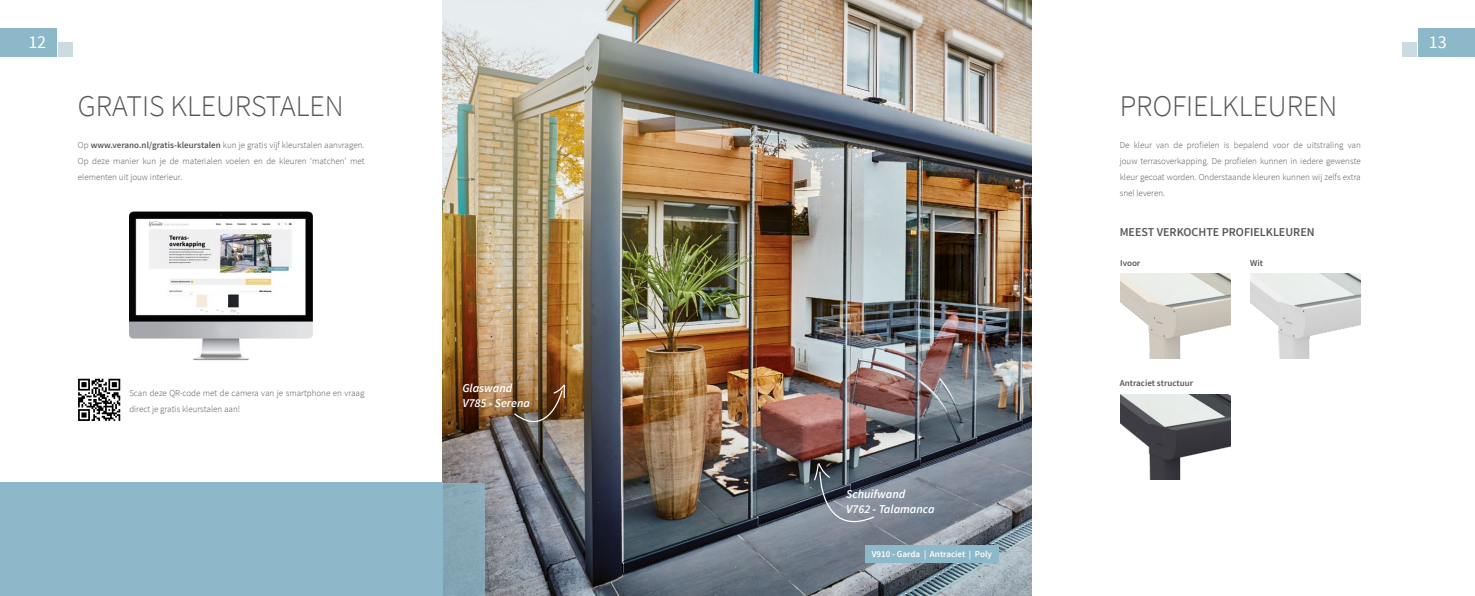
<style>
.page{position:relative;width:1475px;height:596px;background:#fff}
.page>*{position:absolute;margin:0;border:0;box-sizing:border-box;transform-origin:0 0}
.t1{font:300 30px "Source Sans Pro";color:#575756}
.t2{font:18px "Source Sans Pro";color:#fff}
.t3{font:italic 600 12px/15px "Source Sans Pro";color:#fff}
.t4{font:600 12px "Source Sans Pro";color:#575756}
.t5{font:300 9px/16px "Source Sans Pro";color:#575756;text-align:justify}
.t6{font:600 9px "Source Sans Pro";color:#575756}
.t7{font:600 9px "Source Sans Pro";color:#fff}
.s1{font-weight:600}
</style>
<div class="page">
<div style="left:0;top:28px;width:57px;height:29px;background:#8db8c9"></div>
<div style="left:59px;top:43px;width:14px;height:14px;background:#cadbe4"></div>
<div style="left:1417px;top:28px;width:57px;height:29px;background:#8db8c9"></div>
<div style="left:1401px;top:43px;width:14px;height:14px;background:#cadbe4"></div>
<img style="left:442px;top:0;width:588px;height:595px">
<div style="left:865px;top:544px;width:133px;height:17px;background:#8db8c9"></div>
<svg style="left:813px;top:462px;width:62px;height:77px;background:#69727e"></svg>
<img style="left:513px;top:383px;width:53px;height:56px">
<img style="left:1120px;top:273px;width:110px;height:85px">
<img style="left:1250px;top:273px;width:110px;height:85px">
<img style="left:1120px;top:394px;width:110px;height:85px">
<div style="left:0;top:482px;width:442px;height:113px;background:#8db8c9"></div>
<div style="left:442px;top:482px;width:43px;height:113px;background:#87a7b5"></div>
<img style="left:129px;top:211px;width:184px;height:150px">
<svg style="left:78px;top:378px;width:42px;height:42px"></svg>
<h2 class="t2" style="left:28px;top:31px;width:19px">12</h2>
<h2 class="t2" style="left:1428px;top:31px;width:19px">13</h2>
<h1 class="t1" style="left:78px;top:88px;width:267px">GRATIS KLEURSTALEN</h1>
<p class="t5" style="left:78px;top:137px;width:288px">Op <span class="s1">www.verano.nl/gratis-kleurstalen</span> kun je gratis vijf kleurstalen aanvragen.<br>Op deze manier kun je de materialen voelen en de kleuren ‘matchen’ met elementen uit jouw interieur.</p>
<p class="t5" style="left:129px;top:385px;width:237px">Scan deze QR-code met de camera van je smartphone en vraag direct je gratis kleurstalen aan!</p>
<h3 class="t3" style="left:462px;top:380px;width:69px">Glaswand<br>V785 - Serena</h3>
<h3 class="t3" style="left:846px;top:486px;width:90px">Schuifwand<br>V762 - Talamanca</h3>
<p class="t7" style="left:871px;top:548px;width:122px">V910 - Garda | Antraciet | Poly</p>
<h1 class="t1" style="left:1119px;top:88px;width:219px">PROFIELKLEUREN</h1>
<p class="t5" style="left:1119px;top:137px;width:242px">De kleur van de profielen is bepalend voor de uitstraling van jouw terrasoverkapping. De profielen kunnen in iedere gewenste kleur gecoat worden. Onderstaande kleuren kunnen wij zelfs extra snel leveren.</p>
<h3 class="t4" style="left:1119px;top:224px;width:196px">MEEST VERKOCHTE PROFIELKLEUREN</h3>
<p class="t6" style="left:1119px;top:257px;width:22px">Ivoor</p>
<p class="t6" style="left:1249px;top:257px;width:14px">Wit</p>
<p class="t6" style="left:1119px;top:377px;width:75px">Antraciet structuur</p>
</div>
